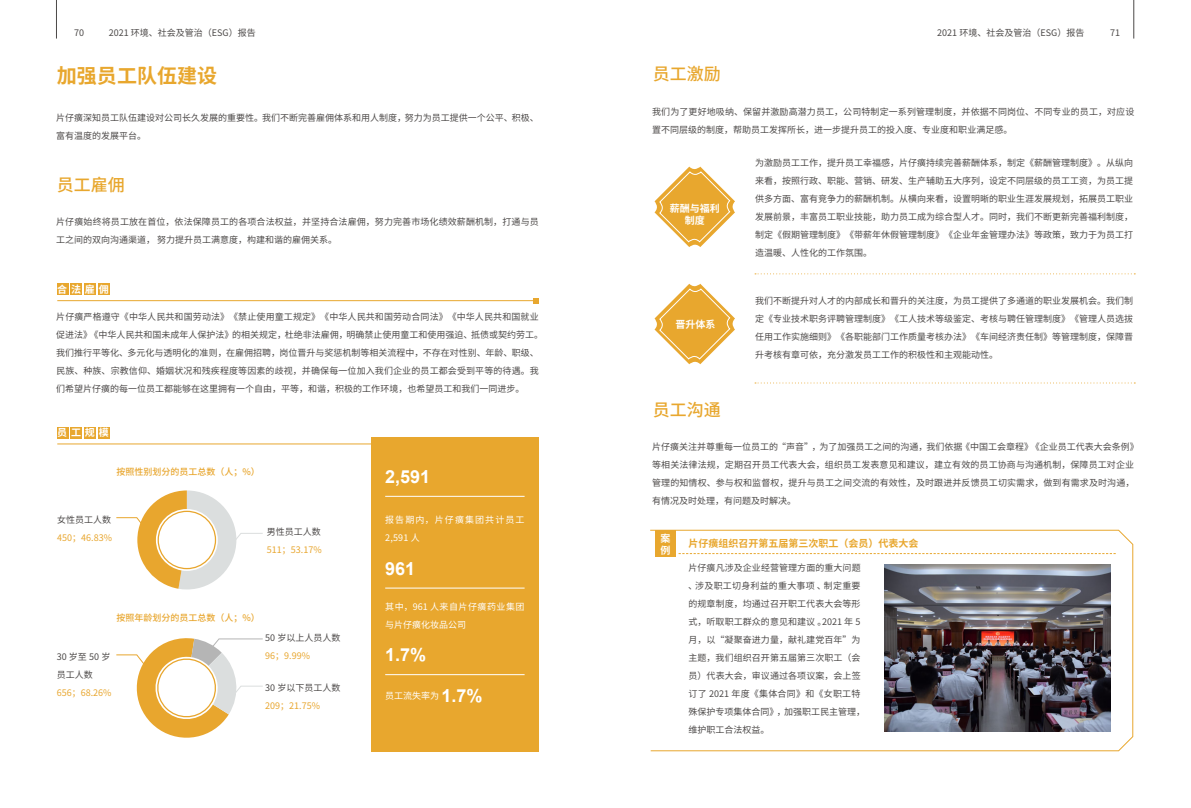
<style>
.page{position:relative;width:1191px;height:808px;background:#fff}
.page>*{position:absolute;margin:0;border:0;box-sizing:border-box;transform-origin:0 0}
.t1{font:700 20px "Source Han Sans CN";color:#e8a72e}
.t2{font:700 18px "Arial";color:#fff}
.t3{font:500 17px "Source Han Sans CN";color:#e8a72e}
.t4{font:700 10px "Source Han Sans CN";color:#e8a72e}
.t5{font:700 10px/12px "Source Han Sans CN";color:#fff;text-align:center}
.t6{font:9px/18px "Source Han Sans CN";color:#4c4948}
.t7{font:9px "Source Han Sans CN";color:#e8a62e}
.t8{font:500 9px "Source Han Sans CN";color:#e8a62e}
.t9{font:9px/18px "Source Han Sans CN";letter-spacing:.03em;color:#fff}
.t10{font:9px/18px "Source Han Sans CN";letter-spacing:.12em;color:#fff}
.t11{font:9px "Source Han Sans CN";letter-spacing:.055em;color:#fff}
.s1{font-family:"Arial";font-weight:700;font-size:18px}
</style>
<div class="page">
<hr style="left:56px;top:0;width:1px;height:39px;background:#4c4948">
<hr style="left:1133px;top:0;width:1px;height:39px;background:#4c4948">
<div style="left:371px;top:437px;width:168px;height:314px;background:#e8a72e"></div>
<div style="left:57px;top:284px;width:12px;height:11px;background:#e8a72e"></div>
<div style="left:57px;top:427px;width:12px;height:11px;background:#e8a72e"></div>
<div style="left:84px;top:284px;width:12px;height:11px;background:#e8a72e"></div>
<div style="left:84px;top:427px;width:12px;height:11px;background:#e8a72e"></div>
<div style="left:70px;top:284px;width:12px;height:11px;background:#e8a72e"></div>
<div style="left:70px;top:427px;width:12px;height:11px;background:#e8a72e"></div>
<div style="left:98px;top:284px;width:12px;height:11px;background:#e8a72e"></div>
<div style="left:98px;top:427px;width:12px;height:11px;background:#e8a72e"></div>
<hr style="left:57px;top:300px;width:476px;height:1px;background:#e8a72e">
<svg style="left:533px;top:298px;width:6px;height:5px"></svg>
<hr style="left:57px;top:443px;width:476px;height:1px;background:#e8a72e">
<hr style="left:385px;top:496px;width:139px;height:1px;background:#fff">
<hr style="left:385px;top:587px;width:139px;height:1px;background:#fff">
<hr style="left:385px;top:674px;width:139px;height:1px;background:#fff">
<svg style="left:116px;top:490px;width:147px;height:99px"></svg>
<svg style="left:116px;top:638px;width:147px;height:100px"></svg>
<svg style="left:654px;top:167px;width:81px;height:80px;fill:#e8a72e"></svg>
<svg style="left:654px;top:284px;width:81px;height:80px;fill:#e8a72e"></svg>
<div style="left:659px;top:171px;width:71px;height:71px;border:1px solid #fff;border-radius:29px"></div>
<div style="left:659px;top:289px;width:71px;height:70px;border:1px solid #fff;border-radius:29px"></div>
<svg style="left:650px;top:529px;width:483px;height:223px"></svg>
<div style="left:655px;top:530px;width:20px;height:27px;background:#e8a72e"></div>
<svg style="left:678px;top:553px;width:437px;height:1px"></svg>
<img style="left:884px;top:565px;width:226px;height:166px">
<svg style="left:755px;top:273px;width:380px;height:1px"></svg>
<svg style="left:755px;top:382px;width:380px;height:1px"></svg>
<p class="t6" style="left:74px;top:24px;width:11px">70</p>
<p class="t6" style="left:109px;top:24px;width:149px">2021 环境、社会及管治（ESG）报告</p>
<p class="t6" style="left:937px;top:24px;width:149px">2021 环境、社会及管治（ESG）报告</p>
<p class="t6" style="left:1110px;top:24px;width:11px">71</p>
<h1 class="t1" style="left:57px;top:64px;width:161px">加强员工队伍建设</h1>
<h3 class="t3" style="left:653px;top:64px;width:69px">员工激励</h3>
<p class="t6" style="left:56px;top:108px;width:484px">片仔癀深知员工队伍建设对公司长久发展的重要性。我们不断完善雇佣体系和用人制度，努力为员工提供一个公平、积极、富有温度的发展平台。</p>
<h3 class="t3" style="left:57px;top:175px;width:69px">员工雇佣</h3>
<p class="t6" style="left:56px;top:213px;width:484px">片仔癀始终将员工放在首位，依法保障员工的各项合法权益，并坚持合法雇佣，努力完善市场化绩效薪酬机制，打通与员工之间的双向沟通渠道， 努力提升员工满意度，构建和谐的雇佣关系。</p>
<p class="t5" style="left:57px;top:283px;width:53px">合法雇佣</p>
<p class="t6" style="left:56px;top:308px;width:488px">片仔癀严格遵守《中华人民共和国劳动法》《禁止使用童工规定》《中华人民共和国劳动合同法》《中华人民共和国就业促进法》《中华人民共和国未成年人保护法》的相关规定，杜绝非法雇佣，明确禁止使用童工和使用强迫、抵债或契约劳工。我们推行平等化、多元化与透明化的准则，在雇佣招聘，岗位晋升与奖惩机制等相关流程中，不存在对性别、年龄、职级、民族、种族、宗教信仰、婚姻状况和残疾程度等因素的歧视，并确保每一位加入我们企业的员工都会受到平等的待遇。我们希望片仔癀的每一位员工都能够在这里拥有一个自由，平等，和谐，积极的工作环境，也希望员工和我们一同进步。</p>
<p class="t5" style="left:57px;top:427px;width:53px">员工规模</p>
<p class="t8" style="left:116px;top:467px;width:145px">按照性别划分的员工总数（人；%）</p>
<p class="t6" style="left:57px;top:511px;width:55px">女性员工人数</p>
<p class="t7" style="left:57px;top:532px;width:56px">450；46.83%</p>
<p class="t6" style="left:267px;top:523px;width:55px">男性员工人数</p>
<p class="t7" style="left:267px;top:545px;width:56px">511；53.17%</p>
<p class="t8" style="left:116px;top:612px;width:145px">按照年龄划分的员工总数（人；%）</p>
<p class="t6" style="left:57px;top:648px;width:55px">30 岁至 50 岁员工人数</p>
<p class="t7" style="left:57px;top:687px;width:56px">656；68.26%</p>
<p class="t6" style="left:265px;top:629px;width:77px">50 岁以上人员人数</p>
<p class="t7" style="left:265px;top:651px;width:46px">96；9.99%</p>
<p class="t6" style="left:265px;top:679px;width:77px">30 岁以下员工人数</p>
<p class="t7" style="left:265px;top:700px;width:56px">209；21.75%</p>
<h2 class="t2" style="left:385px;top:463px;width:47px">2,591</h2>
<p class="t10" style="left:385px;top:511px;width:141px">报告期内，片仔癀集团共计员工<br>2,591 人</p>
<h2 class="t2" style="left:385px;top:556px;width:32px">961</h2>
<p class="t9" style="left:385px;top:598px;width:141px">其中，961 人来自片仔癀药业集团与片仔癀化妆品公司</p>
<h2 class="t2" style="left:385px;top:642px;width:43px">1.7%</h2>
<p class="t11" style="left:385px;top:690px;width:99px">员工流失率为 <span class="s1">1.7%</span></p>
<p class="t6" style="left:652px;top:102px;width:484px">我们为了更好地吸纳、保留并激励高潜力员工，公司特制定一系列管理制度，并依据不同岗位、不同专业的员工，对应设置不同层级的制度，帮助员工发挥所长，进一步提升员工的投入度、专业度和职业满足感。</p>
<p class="t5" style="left:670px;top:202px;width:51px">薪酬与福利制度</p>
<p class="t5" style="left:675px;top:318px;width:41px">晋升体系</p>
<h3 class="t3" style="left:653px;top:400px;width:69px">员工沟通</h3>
<p class="t6" style="left:755px;top:154px;width:379px;text-align:justify">为激励员工工作，提升员工幸福感，片仔癀持续完善薪酬体系，制定《薪酬管理制度》。从纵向来看，按照行政、职能、营销、研发、生产辅助五大序列，设定不同层级的员工工资，为员工提供多方面、富有竞争力的薪酬机制。从横向来看，设置明晰的职业生涯发展规划，拓展员工职业发展前景，丰富员工职业技能，助力员工成为综合型人才。同时，我们不断更新完善福利制度，制定《假期管理制度》《带薪年休假管理制度》《企业年金管理办法》等政策，致力于为员工打造温暖、人性化的工作氛围。</p>
<p class="t6" style="left:755px;top:292px;width:379px;text-align:justify">我们不断提升对人才的内部成长和晋升的关注度，为员工提供了多通道的职业发展机会。我们制定《专业技术职务评聘管理制度》《工人技术等级鉴定、考核与聘任管理制度》《管理人员选拔任用工作实施细则》《各职能部门工作质量考核办法》《车间经济责任制》等管理制度，保障晋升考核有章可依，充分激发员工工作的积极性和主观能动性。</p>
<p class="t6" style="left:652px;top:438px;width:488px">片仔癀关注并尊重每一位员工的“声音”，为了加强员工之间的沟通，我们依据《中国工会章程》《企业员工代表大会条例》等相关法律法规，定期召开员工代表大会，组织员工发表意见和建议，建立有效的员工协商与沟通机制，保障员工对企业管理的知情权、参与权和监督权，提升与员工之间交流的有效性，及时跟进并反馈员工切实需求，做到有需求及时沟通，有情况及时处理，有问题及时解决。</p>
<p class="t5" style="left:660px;top:532px;width:11px">案</p>
<p class="t5" style="left:660px;top:544px;width:11px">例</p>
<p class="t4" style="left:688px;top:537px;width:231px">片仔癀组织召开第五届第三次职工（会员）代表大会</p>
<p class="t6" style="left:688px;top:559px;width:178px">片仔癀凡涉及企业经营管理方面的重大问题､涉及职工切身利益的重大事项､制定重要的规章制度，均通过召开职工代表大会等形式，听取职工群众的意见和建议｡2021 年 5月，以“凝聚奋进力量，献礼建党百年”为主题，我们组织召开第五届第三次职工（会员）代表大会，审议通过各项议案，会上签订了 2021 年度《集体合同》和《女职工特殊保护专项集体合同》，加强职工民主管理，维护职工合法权益。</p>
</div>
